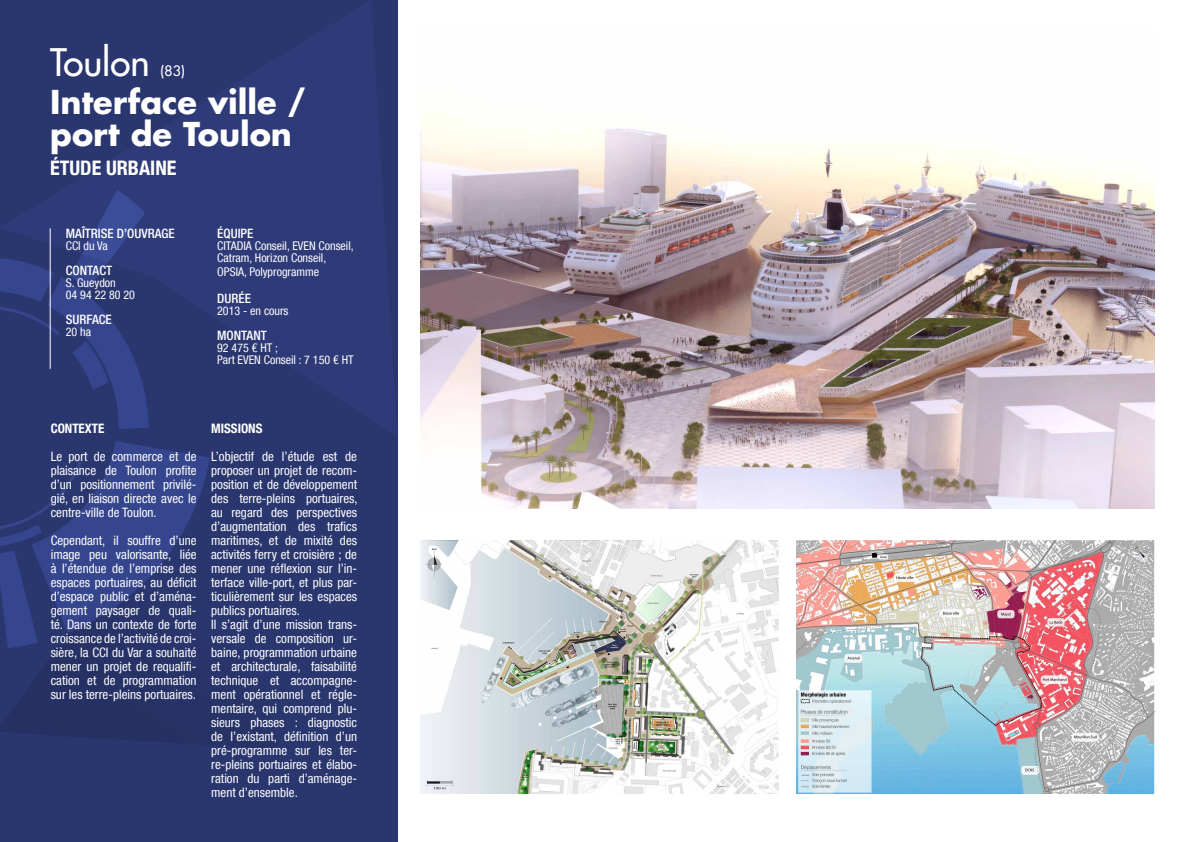
<style>
.page{position:relative;width:1191px;height:842px;background:#fff}
.page>*{position:absolute;margin:0;border:0;box-sizing:border-box;transform-origin:0 0}
.t1{font:500 37px "Futura Std";color:#fff}
.t2{font:700 32px/32px "Futura Std";color:#fff}
.t3{font:700 condensed 20px "Helvetica Neue LT Com";color:#fff}
.t4{font:500 14px "Futura Std";color:#fff}
.t5{font:condensed 13px/14px "Helvetica Neue LT Com";color:#fff;text-align:justify}
.t6{font:500 condensed 13px "Helvetica Neue LT Com";color:#fff}
.t7{font:700 condensed 13px "Helvetica Neue LT Com";color:#fff}
.t8{font:condensed 12px/12px "Helvetica Neue LT Com";color:#fff}
</style>
<div class="page">
<div style="left:0;top:0;width:397px;height:842px;background:#2a366e"></div>
<svg style="left:0;top:443px;width:210px;height:300px"></svg>
<svg style="left:0;top:190px;width:149px;height:239px"></svg>
<hr style="left:50px;top:228px;width:1px;height:141px;background:#fff">
<img style="left:420px;top:540px;width:358px;height:254px">
<img style="left:420px;top:121px;width:735px;height:387px">
<img style="left:797px;top:541px;width:357px;height:253px">
<h1 class="t1" style="left:50px;top:39px;width:101px">Toulon</h1>
<p class="t4" style="left:161px;top:62px;width:26px">(83)</p>
<h2 class="t2" style="left:50px;top:86px;width:257px">Interface ville / port de Toulon</h2>
<h3 class="t3" style="left:50px;top:156px;width:128px">ÉTUDE URBAINE</h3>
<p class="t6" style="left:66px;top:225px;width:110px">MAÎTRISE D’OUVRAGE</p>
<p class="t8" style="left:66px;top:239px;width:43px">CCI du Va</p>
<p class="t6" style="left:66px;top:262px;width:48px">CONTACT</p>
<p class="t8" style="left:66px;top:276px;width:71px">S. Gueydon<br>04 94 22 80 20</p>
<p class="t6" style="left:66px;top:311px;width:46px">SURFACE</p>
<p class="t8" style="left:66px;top:325px;width:27px">20 ha</p>
<p class="t6" style="left:217px;top:225px;width:36px">ÉQUI PE</p>
<p class="t8" style="left:217px;top:239px;width:138px">CITADIA Conseil, EVEN Conseil,<br>Catram, Horizon Conseil,</p>
<p class="t8" style="left:217px;top:265px;width:103px">OPSIA, Polyprogramme</p>
<p class="t6" style="left:217px;top:290px;width:34px">DURÉE</p>
<p class="t8" style="left:217px;top:304px;width:73px">2013 - en cours</p>
<p class="t6" style="left:217px;top:327px;width:51px">MONTANT</p>
<p class="t8" style="left:217px;top:341px;width:138px">92 475 € HT ;<br>Part EVEN Conseil : 7 150 € HT</p>
<p class="t7" style="left:51px;top:420px;width:55px">CONTEXTE</p>
<p class="t5" style="left:51px;top:449px;width:147px">Le port de commerce et de plaisance de Toulon profite d’un positionnement privilé&shy;gié, en liaison directe avec le centre-ville de Toulon.</p>
<p class="t5" style="left:51px;top:533px;width:147px">Cependant, il souffre d’une image peu valorisante, liée à l’étendue de l’emprise des espaces portuaires, au déficit d’espace public et d’aména&shy;gement paysager de quali&shy;té. Dans un contexte de forte croissance de l’activité de croi&shy;sière, la CCI du Var a souhaité mener un projet de requalifi&shy;cation et de programmation sur les terre-pleins portuaires.</p>
<p class="t7" style="left:211px;top:420px;width:53px">MISSIONS</p>
<p class="t5" style="left:211px;top:449px;width:148px;text-align:left">L’objectif de l’étude est de proposer un projet de recom&shy;position et de développement des terre-pleins portuaires, au regard des perspectives d’augmentation des trafics maritimes, et de mixité des activités ferry et croisière ; de mener une réflexion sur l’in&shy;terface ville-port, et plus par&shy;ticulièrement sur les espaces publics portuaires.<br>Il s’agit d’une mission trans&shy;versale de composition ur&shy;baine, programmation urbaine et architecturale, faisabilité technique et accompagne&shy;ment opérationnel et régle&shy;mentaire, qui comprend plu&shy;sieurs phases : diagnostic de l’existant, définition d’un pré-programme sur les ter&shy;re-pleins portuaires et élabo&shy;ration du parti d’aménage&shy;ment d’ensemble.</p>
</div>
